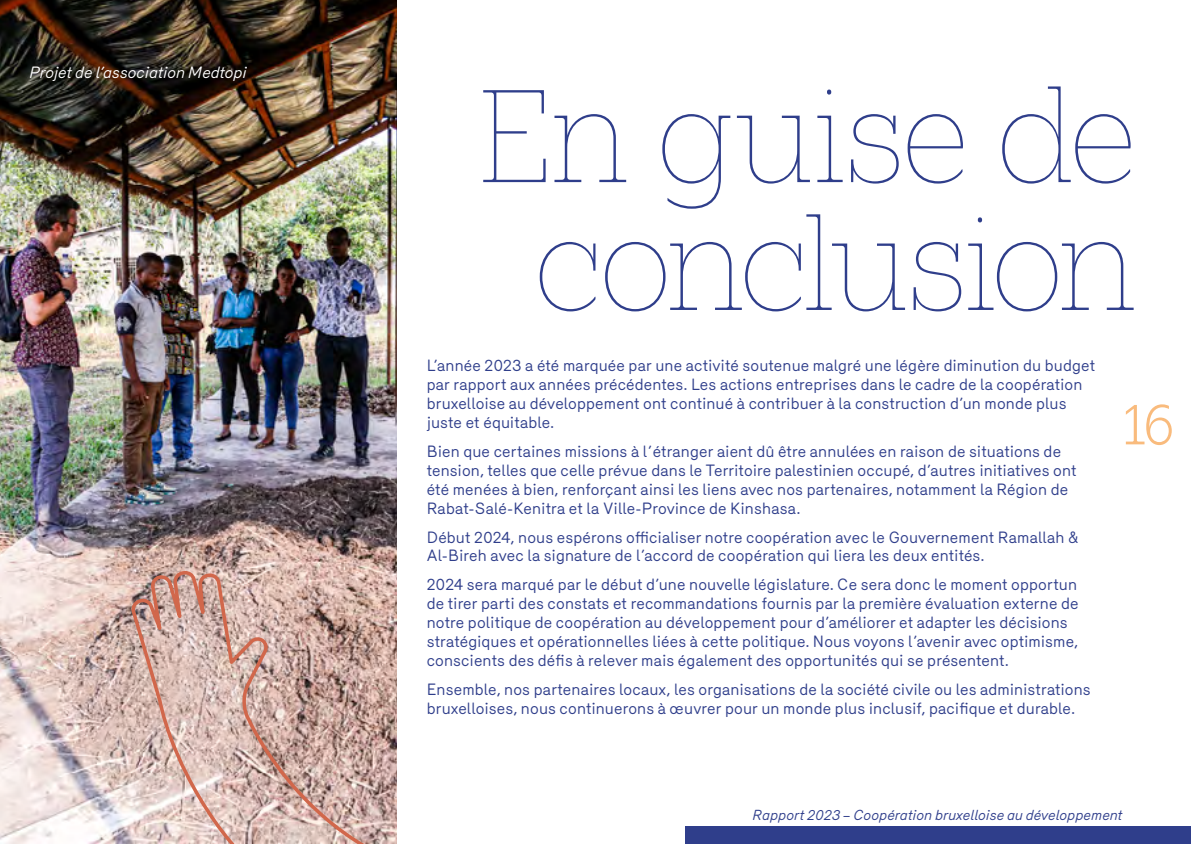
<style>
.page{position:relative;width:1191px;height:844px;background:#fff}
.page>*{position:absolute;margin:0;border:0;box-sizing:border-box;transform-origin:0 0}
.t1{font:100 122.5px/127.8px "Elizeth";letter-spacing:-.03em;color:#2f3e8b;text-align:center}
.t2{font:300 52.5px "Elizeth";color:#f9bb7d}
.body{font:15.75px/18.9px "Merkury";letter-spacing:.01em;color:#2f3e8b}
.légende_tab-graph{font:italic 15.75px "Merkury";letter-spacing:.005em;color:#fff}
.t3{font:italic 14px "Merkury";letter-spacing:.01em;color:#2f3e8b}
</style>
<div class="page">
<img style="left:0;top:0;width:397px;height:843px">
<div style="left:685px;top:826px;width:96px;height:17px;background:#2f3e8b"></div>
<div style="left:1029px;top:826px;width:83px;height:17px;background:#2f3e8b"></div>
<div style="left:781px;top:826px;width:83px;height:17px;background:#2f3e8b"></div>
<div style="left:1112px;top:826px;width:79px;height:17px;background:#2f3e8b"></div>
<div style="left:864px;top:826px;width:83px;height:17px;background:#2f3e8b"></div>
<div style="left:947px;top:826px;width:82px;height:17px;background:#2f3e8b"></div>
<svg style="left:130px;top:568px;width:267px;height:275px;background:#cdaea6"></svg>
<p class="légende_tab-graph" style="left:30px;top:61px;width:219px">Projet de l’association Medtopi</p>
<p class="t1" style="left:479px;top:68px;width:659px">En guise de conclusion</p>
<p class="body" style="left:427px;top:355px;width:670px">L’année 2023 a été marquée par une activité soutenue malgré une légère diminution du budget par rapport aux années précédentes. Les actions entreprises dans le cadre de la coopération bruxelloise au développement ont continué à contribuer à la construction d’un monde plus juste et équitable.</p>
<p class="body" style="left:427px;top:440px;width:651px">Bien que certaines missions à l’étranger aient dû être annulées en raison de situations de tension, telles que celle prévue dans le Territoire palestinien occupé, d’autres initiatives ont été menées à bien, renforçant ainsi les liens avec nos partenaires, notamment la Région de Rabat-Salé-Kenitra et la Ville-Province de Kinshasa.</p>
<p class="body" style="left:427px;top:526px;width:653px">Début 2024, nous espérons officialiser notre coopération avec le Gouvernement Ramallah &amp;<br>Al-Bireh avec la signature de l’accord de coopération qui liera les deux entités.</p>
<p class="body" style="left:427px;top:573px;width:653px">2024 sera marqué par le début d’une nouvelle législature. Ce sera donc le moment opportun de tirer parti des constats et recommandations fournis par la première évaluation externe de notre politique de coopération au développement pour d’améliorer et adapter les décisions stratégiques et opérationnelles liées à cette politique. Nous voyons l’avenir avec optimisme, conscients des défis à relever mais également des opportunités qui se présentent.</p>
<p class="body" style="left:427px;top:678px;width:665px">Ensemble, nos partenaires locaux, les organisations de la société civile ou les administrations bruxelloises, nous continuerons à œuvrer pour un monde plus inclusif, pacifique et durable.</p>
<h2 class="t2" style="left:1124px;top:387px;width:51px">16</h2>
<p class="t3" style="left:753px;top:804px;width:372px">Rapport 2023 – Coopération bruxelloise au développement</p>
</div>
